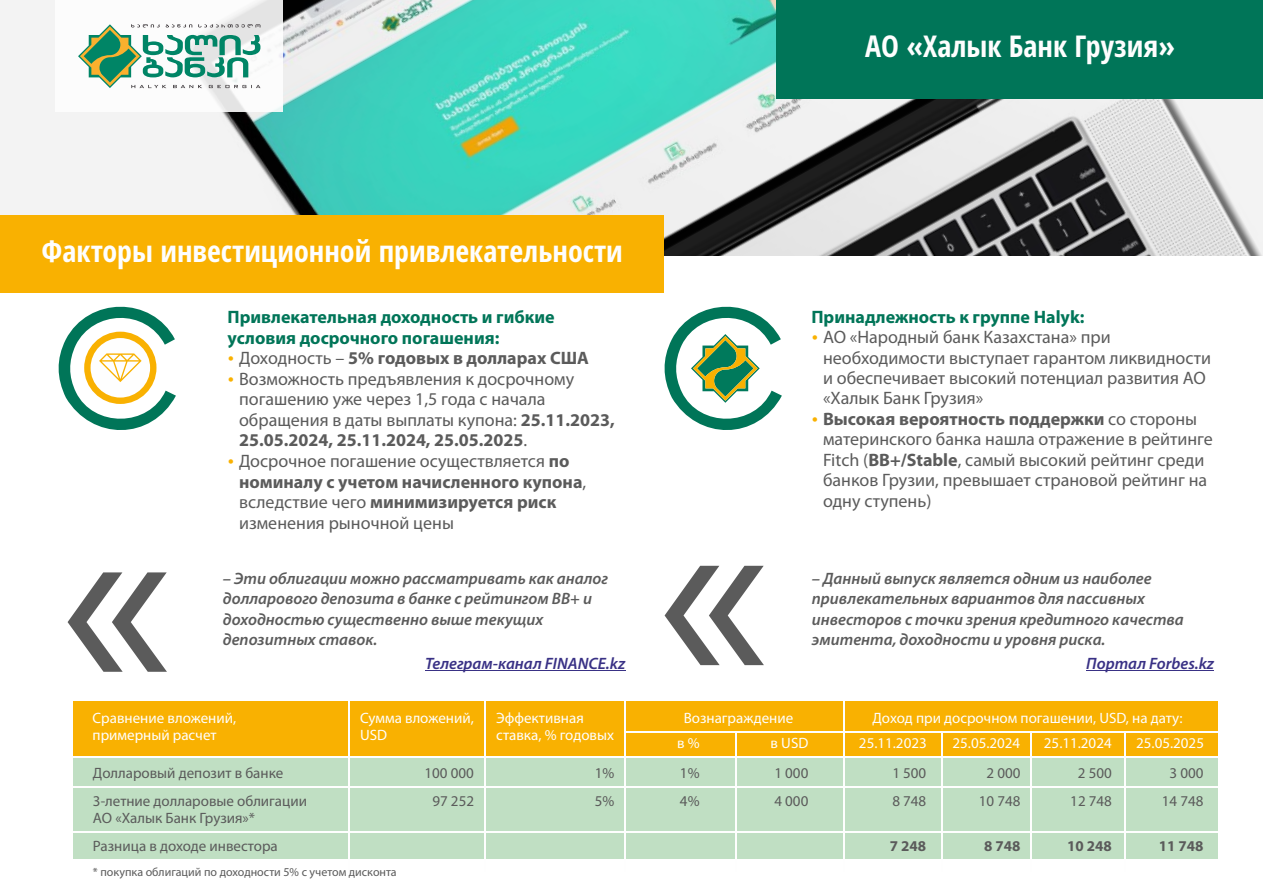
<style>
.page{position:relative;width:1263px;height:893px;background:#fff}
.page>*{position:absolute;margin:0;border:0;box-sizing:border-box;transform-origin:0 0}
.t1{font:270px "Myriad Pro K";color:#5b5b5b}
.t2{font:700 30px "Open Sans Condensed";color:#fefefe}
.t3{font:18px/20.5px "Myriad Pro K";color:#5b5b5b}
.t4{font:700 18px/20.7px "Myriad Pro K";color:#007558}
.t5{font:italic 600 16.5px/20.1px "Myriad Pro";color:#5b5b5b}
.t6{font:italic 600 16.5px "Myriad Pro";color:#393185}
.t7{font:15px/17px "Myriad Pro K";color:#fefefe}
.t8{font:15px/27.6px "Myriad Pro K";color:#5b5b5b}
.t9{font:700 15px "Myriad Pro K";color:#5b5b5b}
.t10{font:12px "Myriad Pro K";color:#5b5b5b}
.s1{font-weight:700}
</style>
<div class="page">
<img style="left:0;top:1px;width:1263px;height:255px">
<div style="left:776px;top:0;width:487px;height:99px;background:#007558"></div>
<div style="left:0;top:215px;width:664px;height:78px;background:#f9b101"></div>
<div style="left:55px;top:0;width:228px;height:112px;background:#fefefe"></div>
<svg style="left:78px;top:24px;width:183px;height:64px"></svg>
<svg style="left:58px;top:306px;width:118px;height:124px"></svg>
<svg style="left:664px;top:306px;width:118px;height:124px"></svg>
<div style="left:73px;top:701px;width:1145px;height:54px;background:#f9b101"></div>
<div style="left:73px;top:758px;width:1145px;height:101px;background:#c0dfc3"></div>
<hr style="left:73px;top:786px;width:1145px;height:2px;background:#fefefe">
<hr style="left:73px;top:831px;width:1145px;height:1px;background:#fefefe">
<hr style="left:348px;top:701px;width:1px;height:171px;background:#fefefe">
<hr style="left:484px;top:701px;width:1px;height:171px;background:#fefefe">
<hr style="left:624px;top:701px;width:2px;height:171px;background:#fefefe">
<hr style="left:735px;top:731px;width:1px;height:141px;background:#fefefe">
<hr style="left:626px;top:731px;width:592px;height:2px;background:#fefefe">
<hr style="left:843px;top:701px;width:2px;height:171px;background:#fefefe">
<hr style="left:941px;top:731px;width:2px;height:141px;background:#fefefe">
<hr style="left:1030px;top:731px;width:2px;height:141px;background:#fefefe">
<hr style="left:1124px;top:731px;width:1px;height:141px;background:#fefefe">
<svg style="left:68px;top:572px;width:99px;height:100px"></svg>
<hr style="left:425px;top:670px;width:117px;height:1px;background:#393185">
<hr style="left:542px;top:670px;width:83px;height:1px;background:#393185">
<hr style="left:1086px;top:670px;width:60px;height:1px;background:#393185">
<hr style="left:1146px;top:670px;width:68px;height:1px;background:#393185">
<h2 class="t2" style="left:42px;top:239px;width:583px">Факторы инвестиционной привлекательности</h2>
<p class="t4" style="left:227px;top:308px;width:329px">Привлекательная доходность и гибкие условия досрочного погашения:</p>
<p class="t3" style="left:239px;top:349px;width:377px">Доходность – <span class="s1">5% годовых в долларах США </span>Возможность предъявления к досрочному погашению уже через 1,5 года с начала обращения в даты выплаты купона: <span class="s1">25.11.2023, 25.05.2024, 25.11.2024, 25.05.2025</span>.<br>Досрочное погашение осуществляется <span class="s1">по номиналу с учетом начисленного купона</span>, вследствие чего <span class="s1">минимизируется риск </span>изменения рыночной цены</p>
<h2 class="t2" style="left:865px;top:34px;width:311px">АО «Халык Банк Грузия»</h2>
<p class="t4" style="left:811px;top:308px;width:275px">Принадлежность к группе Halyk:</p>
<p class="t3" style="left:823px;top:329px;width:390px">АО «Народный банк Казахстана» при необходимости выступает гарантом ликвидности и обеспечивает высокий потенциал развития АО «Халык Банк Грузия»</p>
<p class="t3" style="left:823px;top:410px;width:391px"><span class="s1">Высокая вероятность поддержки</span> со стороны материнского банка нашла отражение в рейтинге Fitch (<span class="s1">BB+/Stable</span>, самый высокий рейтинг среди банков Грузии, превышает страновой рейтинг на одну ступень)</p>
<h1 class="t1" style="left:657px;top:481px;width:115px">«</h1>
<p class="t5" style="left:223px;top:570px;width:387px">– Эти облигации можно рассматривать как аналог долларового депозита в банке с рейтингом ВВ+ и доходностью существенно выше текущих депозитных ставок.</p>
<p class="t5" style="left:812px;top:570px;width:373px">– Данный выпуск является одним из наиболее привлекательных вариантов для пассивных инвесторов с точки зрения кредитного качества эмитента, доходности и уровня риска.</p>
<p class="t6" style="left:425px;top:656px;width:201px">Телеграм-канал FINANCE.kz</p>
<p class="t6" style="left:1086px;top:656px;width:129px">Портал Forbes.kz</p>
<p class="t7" style="left:93px;top:711px;width:145px">Сравнение вложений, примерный расчет</p>
<p class="t8" style="left:93px;top:761px;width:216px">Долларовый депозит в банке<br>3-летние долларовые облигации</p>
<p class="t8" style="left:93px;top:805px;width:186px">АО «Халык Банк Грузия»*<br>Разница в доходе инвестора</p>
<p class="t7" style="left:360px;top:711px;width:115px">Сумма вложений,<br>USD</p>
<p class="t7" style="left:496px;top:711px;width:119px">Эффективная ставка, % годовых</p>
<p class="t7" style="left:677px;top:706px;width:118px;line-height:25.5px;text-indent:7px">Вознаграждение в %</p>
<p class="t7" style="left:771px;top:736px;width:39px">в USD</p>
<p class="t7" style="left:859px;top:706px;width:325px;line-height:25.5px;text-indent:14px">Доход при досрочном погашении, USD, на дату:<br>25.11.2023</p>
<p class="t7" style="left:952px;top:736px;width:69px">25.05.2024</p>
<p class="t7" style="left:1044px;top:736px;width:69px">25.11.2024</p>
<p class="t7" style="left:1136px;top:736px;width:69px">25.05.2025</p>
<p class="t8" style="left:424px;top:761px;width:51px;text-align:center">100 000<br>97 252</p>
<p class="t8" style="left:595px;top:761px;width:21px">1%<br>5%</p>
<p class="t8" style="left:680px;top:761px;width:21px">1%<br>4%</p>
<p class="t8" style="left:774px;top:761px;width:35px">1 000<br>4 000</p>
<p class="t8" style="left:892px;top:761px;width:35px">1 500<br>8 748</p>
<p class="t8" style="left:979px;top:761px;width:43px;text-align:center">2 000<br>10 748</p>
<p class="t8" style="left:1070px;top:761px;width:43px;text-align:center">2 500<br>12 748</p>
<p class="t8" style="left:1162px;top:761px;width:43px;text-align:center">3 000<br>14 748</p>
<p class="t9" style="left:890px;top:839px;width:38px">7 248</p>
<p class="t9" style="left:984px;top:839px;width:38px">8 748</p>
<p class="t9" style="left:1067px;top:839px;width:46px">10 248</p>
<p class="t9" style="left:1159px;top:839px;width:46px">11 748</p>
<p class="t10" style="left:93px;top:867px;width:305px">* покупка облигаций по доходности 5% с учетом дисконта</p>
</div>
